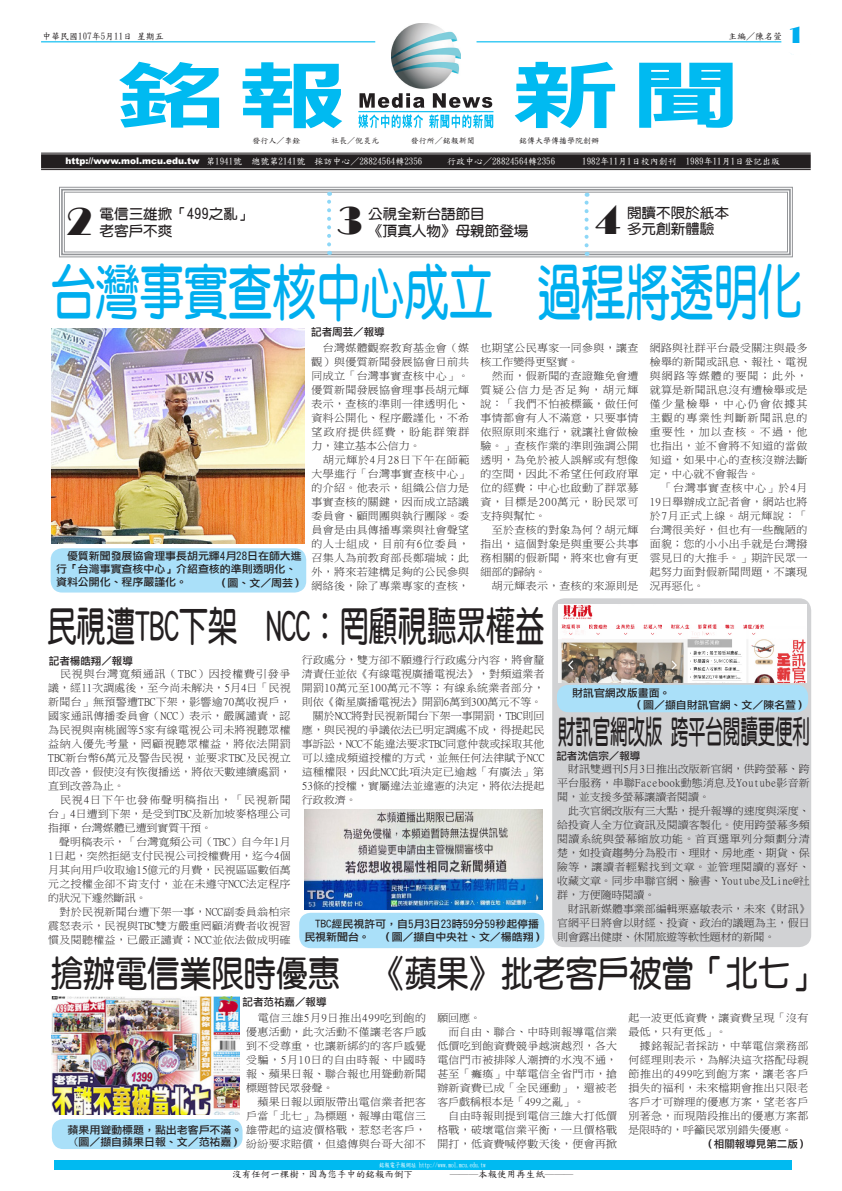
<style>
.page{position:relative;width:842px;height:1191px;background:#fff}
.page>*{position:absolute;margin:0;border:0;box-sizing:border-box;transform-origin:0 0}
.t1{font:60.4px "DF Yuan Bd HK BF";letter-spacing:-.01em;color:#00aeef;scale:.74 1}
.t2{font:40.4px "DF Yuan Bd HK BF";letter-spacing:-.01em;color:#231f20;scale:.73 1}
.t3{font:40px "Broadway";color:#231f20}
.t4{font:35.9px "DF Yuan Bd HK BF";letter-spacing:-.01em;color:#231f20;scale:.9 1}
.t5{font:31.9px "DF Yuan Bd HK BF";letter-spacing:-.01em;color:#231f20;scale:.55 1}
.t6{font:24px "Broadway";color:#00aeef}
.t7{font:14px "DF Yuan Bd HK BF";color:#231f20;scale:1.04 1}
.t8{font:10.5px/14px "Ming Li U";letter-spacing:.03em;color:#231f20;text-align:justify;scale:1.04 1}
.t9{font:10.5px/12.6px "DF Li Hei Md WIN BF";color:#231f20;scale:1.04 1}
.t10{font:10.5px "DF Li Hei Md WIN BF";color:#231f20}
.t11{font:9.5px "DF Kai Shu SB Estd BF";color:#231f20}
.t12{font:9px "DF Kai Shu SB Estd BF";color:#fff}
.t13{font:900 9px "Arial";color:#fff}
.t14{font:9px "DF Kai Shu SB Estd BF";color:#231f20}
.t15{font:8px "DF Kai Shu SB Estd BF";color:#231f20}
.t16{font:6.7px "DF Kai Shu SB Estd BF";color:#fff;scale:.8 1}
.s1{font-family:"DF Li Hei Md WIN BF"}
</style>
<div class="page">
<svg style="left:59px;top:186px;width:734px;height:72px"></svg>
<div style="left:61px;top:189px;width:730px;height:66px;border:2px solid #939598"></div>
<div style="left:64px;top:192px;width:724px;height:60px;border:1px solid #939598"></div>
<div style="left:54px;top:1160px;width:738px;height:9px;background:#00baf1"></div>
<div style="left:552px;top:598px;width:259px;height:349px;background:#d1d2d4;border-radius:12px"></div>
<div style="left:52px;top:1119px;width:191px;height:30px;background:#aae0f9;border-radius:11px"></div>
<svg style="left:327px;top:192px;width:4px;height:52px"></svg>
<svg style="left:585px;top:193px;width:4px;height:52px"></svg>
<svg style="left:119px;top:62px;width:223px;height:66px"></svg>
<svg style="left:515px;top:62px;width:218px;height:66px"></svg>
<svg style="left:359px;top:93px;width:133px;height:15px"></svg>
<svg style="left:358px;top:114px;width:135px;height:14px"></svg>
<hr style="left:358px;top:111px;width:135px;height:1px;background:#00baf1">
<div style="left:41px;top:154px;width:770px;height:14px;background:#231f20"></div>
<hr style="left:41px;top:153px;width:770px;height:1px;background:#231f20">
<hr style="left:41px;top:169px;width:770px;height:1px;background:#231f20">
<hr style="left:41px;top:41px;width:334px;height:1px;background:#00baf1">
<hr style="left:476px;top:41px;width:305px;height:1px;background:#00baf1">
<img style="left:391px;top:24px;width:70px;height:64px">
<div style="left:782px;top:17px;width:40px;height:40px;border:1px solid #fff;border-radius:18px"></div>
<div style="left:51px;top:548px;width:255px;height:44px;background:#aae0f9;border-radius:11px"></div>
<img style="left:304px;top:810px;width:239px;height:99px">
<div style="left:299px;top:912px;width:245px;height:36px;background:#aae0f9;border-radius:11px"></div>
<img style="left:52px;top:996px;width:188px;height:118px">
<div style="left:557px;top:685px;width:251px;height:27px;background:#aae0f9;border-radius:11px"></div>
<img style="left:558px;top:604px;width:248px;height:78px">
<img style="left:52px;top:328px;width:253px;height:215px">
<p class="t14" style="left:42px;top:32px;width:123px">中華民國107年5月11日 星期五</p>
<p class="t14" style="left:728px;top:31px;width:55px">主編／陳名萱</p>
<p class="t6" style="left:788px;top:21px;width:17px">1</p>
<p class="t15" style="left:252px;top:137px;width:49px">發行人／李銓</p>
<p class="t15" style="left:331px;top:137px;width:49px">社長／倪炎元</p>
<p class="t15" style="left:411px;top:137px;width:65px">發行所／銘報新聞</p>
<p class="t15" style="left:519px;top:137px;width:81px">銘傳大學傳播學院創辦</p>
<p class="t13" style="left:65px;top:154px;width:136px">http://www.mol.mcu.edu.tw</p>
<p class="t12" style="left:314px;top:157px;width:109px">採訪中心／28824564轉2356</p>
<p class="t12" style="left:447px;top:157px;width:109px">行政中心／28824564轉2356</p>
<p class="t12" style="left:582px;top:157px;width:204px">1982年11月1日校內創刊　1989年11月1日登記出版</p>
<p class="t12" style="left:206px;top:157px;width:105px">第1941號總號第2141號</p>
<p class="t3" style="left:595px;top:197px;width:27px">4</p>
<p class="t7" style="left:627px;top:205px;width:99px">閱讀不限於紙本</p>
<p class="t7" style="left:627px;top:222px;width:85px">多元創新體驗</p>
<p class="t3" style="left:338px;top:198px;width:27px">3</p>
<p class="t7" style="left:100px;top:207px;width:149px">電信三雄掀「499之亂」</p>
<p class="t7" style="left:100px;top:224px;width:72px">老客戶不爽</p>
<p class="t3" style="left:67px;top:198px;width:27px">2</p>
<p class="t1" style="left:51px;top:261px;width:1017px">台灣事實查核中心成立　過程將透明化</p>
<p class="t7" style="left:368px;top:207px;width:114px">公視全新台語節目</p>
<p class="t7" style="left:368px;top:224px;width:155px">《頂真人物》母親節登場</p>
<p class="t10" style="left:311px;top:327px;width:75px">記者周芸／報導</p>
<p class="t8" style="left:481px;top:341px;width:153px">也期望公民專家一同參與，讓查核工作變得更堅實。</p>
<p class="t8" style="left:481px;top:369px;width:153px">　然而，假新聞的查證難免會遭質疑公信力是否足夠，胡元輝說：「我們不怕被標籤，做任何事情都會有人不滿意，只要事情依照原則來進行，就讓社會做檢驗。」查核作業的準則強調公開透明，為免於被人誤解或有想像的空間，因此不希望任何政府單位的經費；中心也啟動了群眾募資，目標是200萬元，盼民眾可支持與幫忙。</p>
<p class="t8" style="left:481px;top:523px;width:153px">　至於查核的對象為何？胡元輝指出，這個對象是與重要公共事務相關的假新聞，將來也會有更細部的歸納。</p>
<p class="t8" style="left:481px;top:579px;width:153px">　胡元輝表示，查核的來源則是</p>
<p class="t8" style="left:311px;top:341px;width:153px">　台灣媒體觀察教育基金會（媒觀）與優質新聞發展協會日前共同成立「台灣事實查核中心」。優質新聞發展協會理事長胡元輝表示，查核的準則一律透明化、資料公開化、程序嚴謹化，不希望政府提供經費，盼能群策群力，建立基本公信力。</p>
<p class="t8" style="left:311px;top:453px;width:153px">　胡元輝於4月28日下午在師範大學進行「台灣事實查核中心」的介紹。他表示，組織公信力是事實查核的關鍵，因而成立諮議委員會、顧問團與執行團隊。委員會是由具傳播專業與社會聲望的人士組成，目前有6位委員，召集人為前教育部長鄭瑞城；此外，將來若建構足夠的公民參與網絡後，除了專業專家的查核，</p>
<p class="t9" style="left:56px;top:550px;width:238px;text-indent:11px">優質新聞發展協會理事長胡元輝4月28日在師大進行「台灣事實查核中心」介紹查核的準則透明化、資料公開化、程序嚴謹化。　</p>
<p class="t2" style="left:47px;top:606px;width:683px">民視遭TBC下架 NCC：罔顧視聽眾權益</p>
<p class="t9" style="left:217px;top:576px;width:86px">（圖、文／周芸）</p>
<p class="t8" style="left:650px;top:341px;width:153px">網路與社群平台最受關注與最多檢舉的新聞或訊息、報社、電視與網路等媒體的要聞；此外，就算是新聞訊息沒有遭檢舉或是僅少量檢舉，中心仍會依據其主觀的專業性判斷新聞訊息的重要性，加以查核。不過，他也指出，並不會將不知道的當做知道，如果中心的查核沒辦法斷定，中心就不會報告。</p>
<p class="t8" style="left:650px;top:480px;width:153px">　「台灣事實查核中心」於4月19日舉辦成立記者會，網站也將於7月正式上線。胡元輝說：「台灣很美好，但也有一些醜陋的面貌；您的小小出手就是台灣撥雲見日的大推手。」期許民眾一起努力面對假新聞問題，不讓現況再惡化。</p>
<p class="t10" style="left:49px;top:655px;width:86px">記者楊皓翔／報導</p>
<p class="t8" style="left:48px;top:667px;width:235px">　民視與台灣寬頻通訊（TBC）因授權費引發爭議，經11次調處後，至今尚未解決，5月4日「民視新聞台」無預警遭TBC下架，影響逾70萬收視戶，國家通訊傳播委員會（NCC）表示，嚴厲譴責，認為民視與南桃園等5家有線電視公司未將視聽眾權益納入優先考量，罔顧視聽眾權益，將依法開罰TBC新台幣6萬元及警告民視，並要求TBC及民視立即改善，假使沒有恢復播送，將依天數連續處罰，直到改善為止。</p>
<p class="t8" style="left:48px;top:793px;width:234px">　民視4日下午也發佈聲明稿指出，「民視新聞台」4日遭到下架，是受到TBC及新加坡麥格理公司指揮，台灣媒體已遭到實質干預。</p>
<p class="t8" style="left:48px;top:835px;width:235px">　聲明稿表示，「台灣寬頻公司（TBC）自今年1月1日起，突然拒絕支付民視公司授權費用，迄今4個月其向用戶收取逾15億元的月費，民視區區數佰萬元之授權金卻不肯支付，並在未遵守NCC法定程序的狀況下遽然斷訊。</p>
<p class="t8" style="left:48px;top:905px;width:234px">　對於民視新聞台遭下架一事，NCC副委員翁柏宗震怒表示，民視與TBC雙方嚴重罔顧消費者收視習慣及閱聽權益，已嚴正譴責；NCC並依法做成明確</p>
<p class="t8" style="left:302px;top:653px;width:234px">行政處分，雙方卻不願遵行行政處分內容，將會釐清責任並依《有線電視廣播電視法》，對頻道業者開罰10萬元至100萬元不等；有線系統業者部分，則依《衛星廣播電視法》開罰6萬到300萬元不等。</p>
<p class="t8" style="left:302px;top:709px;width:235px">　關於NCC將對民視新聞台下架一事開罰，TBC則回應，與民視的爭議依法已明定調處不成，得提起民事訴訟，NCC不能違法要求TBC同意仲裁或採取其他可以達成頻道授權的方式，並無任何法律賦予NCC這種權限，因此NCC此項決定已逾越「有廣法」第53條的授權，實屬違法並違憲的決定，將依法提起行政救濟。</p>
<p class="t9" style="left:315px;top:917px;width:217px">TBC經民視許可，自5月3日23時59分59秒起停播</p>
<p class="t9" style="left:304px;top:930px;width:233px">民視新聞台。 （圖／擷自中央社、文／楊皓翔）</p>
<p class="t9" style="left:572px;top:686px;width:96px">財訊官網改版畫面。</p>
<p class="t9" style="left:632px;top:698px;width:169px">（圖／擷自財訊官網、文／陳名萱）</p>
<p class="t5" style="left:558px;top:715px;width:460px">財訊官網改版 跨平台閱讀更便利</p>
<p class="t10" style="left:556px;top:750px;width:85px">記者沈信宗／報導</p>
<p class="t8" style="left:557px;top:762px;width:244px">　財訊雙週刊5月3日推出改版新官網，供跨螢幕、跨平台服務，串聯Facebook動態消息及Youtube影音新聞，並支援多螢幕讓讀者閱讀。</p>
<p class="t8" style="left:557px;top:804px;width:244px">　此次官網改版有三大點，提升報導的速度與深度、給投資人全方位資訊及閱讀客製化。使用跨螢幕多頻閱讀系統與螢幕縮放功能。首頁選單列分類劃分清楚，如投資趨勢分為股市、理財、房地產、期貨、保險等，讓讀者輕鬆找到文章。並管理閱讀的喜好、收藏文章。同步串聯官網、臉書、Youtube及Line@社群，方便隨時閱讀。</p>
<p class="t8" style="left:557px;top:902px;width:244px">　財訊新媒體事業部編輯栗嘉敏表示，未來《財訊》官網平日將會以財經、投資、政治的議題為主，假日則會露出健康、休閒旅遊等軟性題材的新聞。</p>
<p class="t4" style="left:51px;top:955px;width:859px">搶辦電信業限時優惠　《蘋果》批老客戶被當「北七」</p>
<p class="t10" style="left:243px;top:997px;width:85px">記者范祐嘉／報導</p>
<p class="t8" style="left:246px;top:1011px;width:174px">　電信三雄5月9日推出499吃到飽的優惠活動，此次活動不僅讓老客戶感到不受尊重，也讓新綁約的客戶感覺受騙，5月10日的自由時報、中國時報、蘋果日報、聯合報也用聳動新聞標題替民眾發聲。</p>
<p class="t8" style="left:68px;top:1095px;width:346px;line-height:13.7px;text-align:right">　蘋果日報以頭版帶出電信業者把客<br>戶當「北七」為標題，報導由電信三<br><span class="s1">蘋果用聳動標題，點出老客戶不滿。</span>雄帶起的這波價格戰，惹怒老客戶，</p>
<p class="t8" style="left:246px;top:1137px;width:174px">紛紛要求賠償，但遠傳與台哥大卻不</p>
<p class="t9" style="left:73px;top:1135px;width:164px">(圖／擷自蘋果日報、文／范祐嘉）</p>
<p class="t8" style="left:437px;top:1011px;width:43px">願回應。</p>
<p class="t8" style="left:437px;top:1025px;width:174px">　而自由、聯合、中時則報導電信業低價吃到飽資費競爭越演越烈，各大電信門市被排隊人潮擠的水洩不通，甚至「癱瘓」中華電信全省門市，搶辦新資費已成「全民運動」，還被老客戶戲稱根本是「499之亂」。</p>
<p class="t8" style="left:437px;top:1109px;width:174px">　自由時報則提到電信三雄大打低價格戰，破壞電信業平衡，一旦價格戰開打，低資費喊停數天後，便會再掀</p>
<p class="t16" style="left:379px;top:1161px;width:135px">銘報電子報網址 http://www.mol.mcu.edu.tw</p>
<p class="t11" style="left:232px;top:1169px;width:182px">沒有任何一棵樹，因為您手中的銘報而倒下</p>
<p class="t11" style="left:450px;top:1169px;width:125px">───本報使用再生紙───</p>
<p class="t8" style="left:628px;top:1011px;width:174px">起一波更低資費，讓資費呈現「沒有最低，只有更低」。</p>
<p class="t8" style="left:628px;top:1039px;width:174px">　據銘報記者採訪，中華電信業務部何經理則表示，為解決這次搭配母親節推出的499吃到飽方案，讓老客戶損失的福利，未來檔期會推出只限老客戶才可辦理的優惠方案，望老客戶別著急，而現階段推出的優惠方案都是限時的，呼籲民眾別錯失優惠。</p>
<p class="t10" style="left:703px;top:1139px;width:106px">（相關報導見第二版）</p>
</div>
